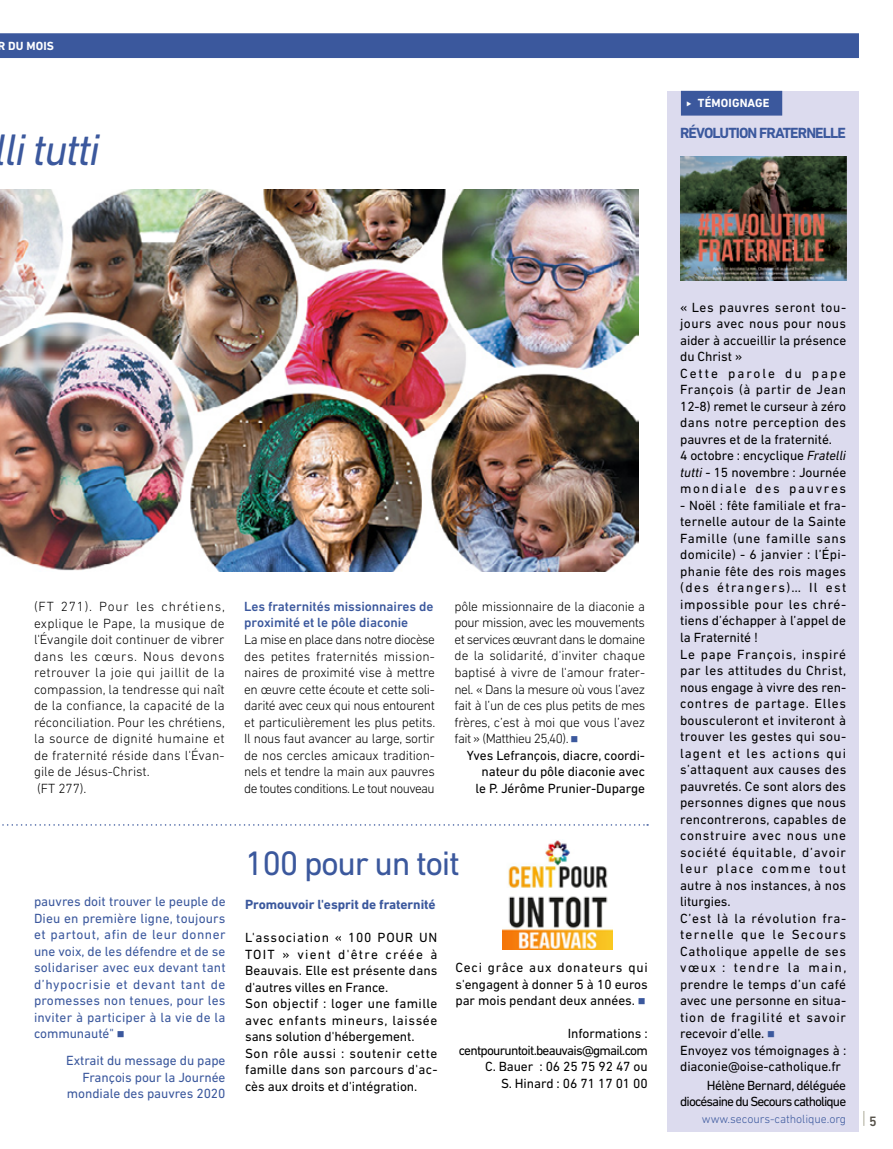
<style>
.page{position:relative;width:893px;height:1149px;background:#fff}
.page>*{position:absolute;margin:0;border:0;box-sizing:border-box;transform-origin:0 0}
.t1{font:italic 44.85px "DIN Next LT Pro";letter-spacing:-.04em;color:#3b589d}
.t2{font:34.5px "DIN Next LT Pro";letter-spacing:-.04em;color:#3b589d}
.t3{font:700 15px "DIN Next LT Pro";letter-spacing:-.06em;color:#3b589d}
.t4{font:500 13.8px "DIN Next LT Pro";color:#555149}
.t5{font:13.5px/16.5px "DIN Next LT Pro";letter-spacing:.015em;color:#000}
.t6{font:300 13.5px/16.5px "DIN Next LT Pro";color:#000;text-align:justify}
.t7{font:13.5px/16.5px "DIN Next LT Pro";letter-spacing:-.005em;color:#3b589d;text-align:justify}
.t8{font:13.5px/16.5px "DIN Next LT Pro";letter-spacing:-.005em;color:#000;text-align:right}
.t9{font:500 13.5px/16.5px "DIN Next LT Pro";letter-spacing:-.005em;color:#3b589d}
.t10{font:13.5px/16.5px "DIN Next LT Pro";letter-spacing:-.065em;color:#000;text-align:right}
.t11{font:700 13.5px "DIN Next LT Pro";letter-spacing:-.005em;color:#3b589d}
.t12{font:300 12px "DIN Next LT Pro";letter-spacing:-.005em;color:#3b589d}
.t13{font:700 12px "DIN Next LT Pro";letter-spacing:.01em;color:#fff}
.s1{color:#3b589d}
.s2{font-style:italic}
</style>
<div class="page">
<svg style="left:863px;top:1111px;width:1px;height:14px"></svg>
<img style="left:0;top:190px;width:639px;height:381px">
<div style="left:667px;top:91px;width:192px;height:1040px;background:#dcdbee"></div>
<div style="left:681px;top:91px;width:101px;height:24px;background:#3b589d"></div>
<svg style="left:2px;top:824px;width:646px;height:1px"></svg>
<img style="left:680px;top:157px;width:166px;height:123px">
<img style="left:503px;top:840px;width:110px;height:109px">
<div style="left:0;top:33px;width:859px;height:25px;background:#3b589d"></div>
<p class="t13" style="left:-2px;top:39px;width:58px">R DU MOIS</p>
<h1 class="t1" style="left:-5px;top:124px;width:107px">lli tutti</h1>
<p class="t13" style="left:698px;top:96px;width:73px">TÉMOIGNAGE</p>
<p class="t3" style="left:680px;top:124px;width:167px">RÉVOLUTION FRATERNELLE</p>
<p class="t6" style="left:34px;top:598px;width:193px;text-align:left">(FT 271). Pour les chrétiens, explique le Pape, la musique de l'Évangile doit continuer de vibrer dans les cœurs. Nous devons retrouver la joie qui jaillit de la compassion, la tendresse qui naît de la confiance, la capacité de la réconciliation. Pour les chrétiens, la source de dignité humaine et de fraternité réside dans l'Évan&shy;gile de Jésus-Christ.<br>(FT 277).</p>
<p class="t9" style="left:244px;top:598px;width:191px">Les fraternités missionnaires de proximité et le pôle diaconie</p>
<p class="t6" style="left:244px;top:630px;width:193px">La mise en place dans notre diocèse des petites fraternités mission&shy;naires de proximité vise à mettre en œuvre cette écoute et cette soli&shy;darité avec ceux qui nous entourent et particulièrement les plus petits.<br>Il nous faut avancer au large, sortir de nos cercles amicaux tradition&shy;nels et tendre la main aux pauvres de toutes conditions. Le tout nouveau</p>
<p class="t6" style="left:454px;top:597px;width:192px">pôle missionnaire de la diaconie a pour mission, avec les mouvements et services œuvrant dans le domaine de la solidarité, d'inviter chaque baptisé à vivre de l'amour frater&shy;nel. « Dans la mesure où vous l’avez fait à l’un de ces plus petits de mes frères, c’est à moi que vous l’avez fait » (Matthieu 25,40). <span class="s1">■</span></p>
<p class="t8" style="left:467px;top:746px;width:180px">Yves Lefrançois, diacre, coordi&shy;nateur du pôle diaconie avec<br>le P. Jérôme Prunier-Duparge</p>
<p class="t7" style="left:34px;top:892px;width:193px">pauvres doit trouver le peuple de Dieu en première ligne, toujours et partout, afin de leur donner une voix, de les défendre et de se solidariser avec eux devant tant d’hypocrisie et devant tant de promesses non tenues, pour les inviter à participer à la vie de la communauté" ■</p>
<p class="t7" style="left:66px;top:1051px;width:161px;text-align:right">Extrait du message du pape<br>François pour la Journée mondiale des pauvres 2020</p>
<h2 class="t2" style="left:245px;top:843px;width:216px">100 pour un toit</h2>
<p class="t11" style="left:245px;top:896px;width:192px">Promouvoir l'esprit de fraternité</p>
<p class="t5" style="left:245px;top:928px;width:194px">L'association « 100 POUR UN<br>TOIT » vient d'être créée à<br>Beauvais. Elle est présente dans d'autres villes en France.<br>Son objectif : loger une famille avec enfants mineurs, laissée sans solution d'hébergement.<br>Son rôle aussi : soutenir cette famille dans son parcours d'ac&shy;cès aux droits et d'intégration.</p>
<p class="t5" style="left:455px;top:958px;width:194px;text-align:justify">Ceci grâce aux donateurs qui s'engagent à donner 5 à 10 euros par mois pendant deux années. <span class="s1">■</span></p>
<p class="t8" style="left:459px;top:1024px;width:191px">Informations : centpouruntoit.beauvais@gmail.com<br>C. Bauer : 06 25 75 92 47 ou<br>S. Hinard : 06 71 17 01 00</p>
<p class="t5" style="left:680px;top:299px;width:168px">« Les pauvres seront tou&shy;jours avec nous pour nous aider à accueillir la présence du Christ »<br>Cette parole du pape<br>François (à partir de Jean<br>12-8) remet le curseur à zéro dans notre perception des pauvres et de la fraternité.<br>4 octobre : encyclique <span class="s2">Fratelli tutti</span> - 15 novembre : Journée mondiale des pauvres</p>
<p class="t5" style="left:680px;top:496px;width:168px">- Noël : fête familiale et fra&shy;ternelle autour de la Sainte<br>Famille (une famille sans domicile) - 6 janvier : l’Épi&shy;phanie fête des rois mages (des étrangers)… Il est impossible pour les chré&shy;tiens d’échapper à l’appel de la Fraternité !<br>Le pape François, inspiré par les attitudes du Christ, nous engage à vivre des ren&shy;contres de partage. Elles bousculeront et inviteront à trouver les gestes qui sou&shy;lagent et les actions qui s’attaquent aux causes des pauvretés. Ce sont alors des personnes dignes que nous rencontrerons, capables de construire avec nous une société équitable, d’avoir leur place comme tout autre à nos instances, à nos liturgies.<br>C’est là la révolution fra&shy;ternelle que le Secours<br>Catholique appelle de ses vœux : tendre la main, prendre le temps d’un café avec une personne en situa&shy;tion de fragilité et savoir recevoir d’elle. <span class="s1">■<br></span>Envoyez vos témoignages à : diaconie@oise-catholique.fr</p>
<p class="t10" style="left:680px;top:1076px;width:168px">Hélène Bernard, déléguée diocésaine du Secours catholique</p>
<p class="t12" style="left:702px;top:1111px;width:146px">www.secours-catholique.org</p>
<p class="t4" style="left:869px;top:1112px;width:9px">5</p>
</div>
